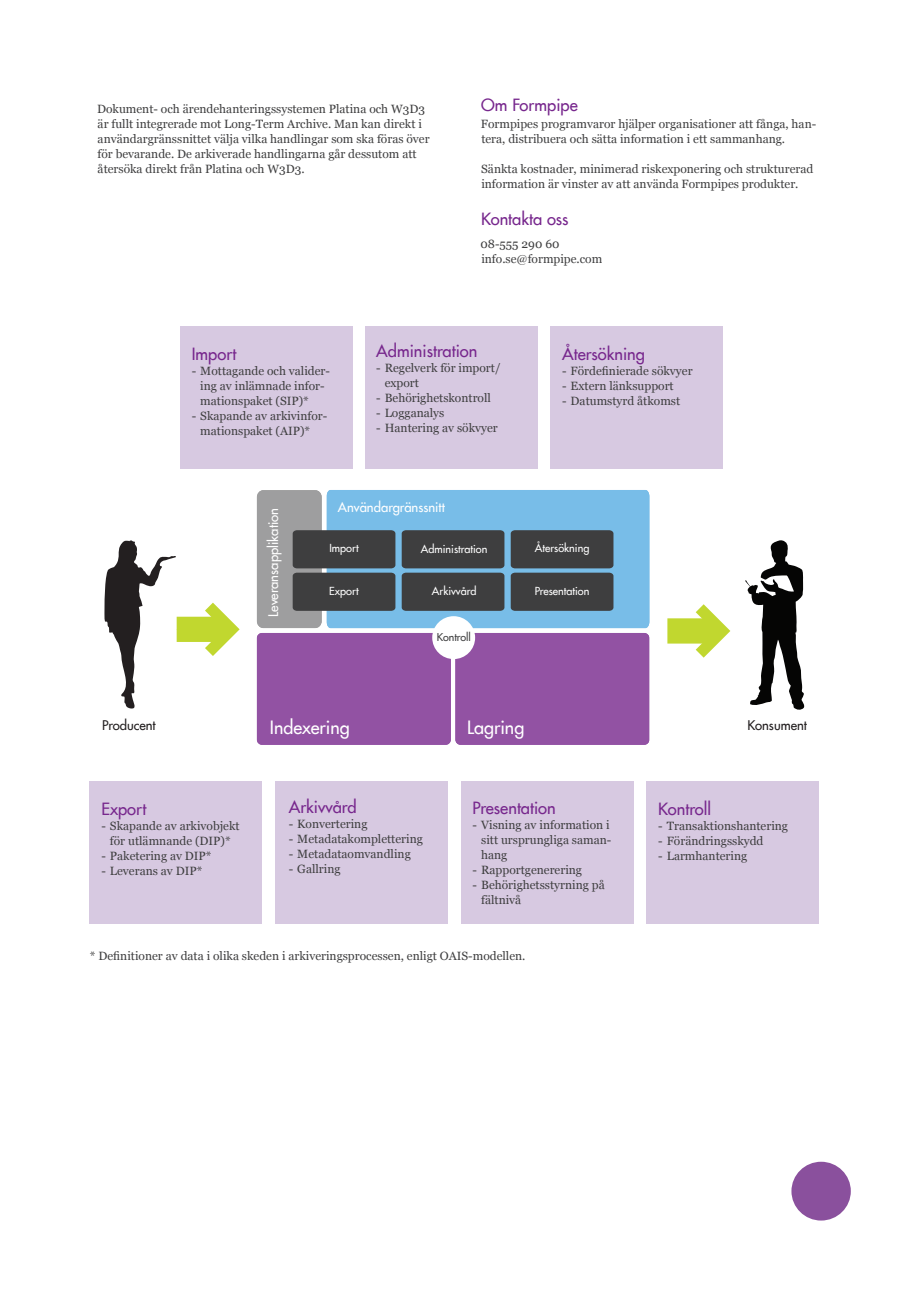
<style>
.page{position:relative;width:919px;height:1289px;background:#fff}
.page>*{position:absolute;margin:0;border:0;box-sizing:border-box;transform-origin:0 0}
.t1{font:500 18px "Futura Com";color:#fff}
.Heading_2{font:500 16.5px "Futura Com";color:#77278d}
.t2{font:500 13.05px "Futura Com";color:#fff}
.t3{font:500 13.05px "Futura Com";color:#231f20}
.t4{font:12px/15px "Georgia";color:#3e3e3f}
.t5{font:500 10.8px "Futura Com";color:#fff}
.t6{font:500 10.65px "Futura Com";color:#3e3e3f}
</style>
<div class="page">
<div style="left:791px;top:1161px;width:59px;height:59px;background:#8a509d;border-radius:50%"></div>
<div style="left:180px;top:327px;width:172px;height:142px;background:#d7c9e1"></div>
<div style="left:365px;top:327px;width:172px;height:142px;background:#d7c9e1"></div>
<div style="left:275px;top:781px;width:173px;height:142px;background:#d7c9e1"></div>
<div style="left:646px;top:781px;width:172px;height:142px;background:#d7c9e1"></div>
<div style="left:177px;top:616px;width:49px;height:26px;background:#c1d72f"></div>
<svg style="left:205px;top:602px;width:34px;height:54px"></svg>
<svg style="left:104px;top:540px;width:74px;height:169px"></svg>
<div style="left:667px;top:618px;width:50px;height:25px;background:#c1d72f"></div>
<svg style="left:695px;top:604px;width:35px;height:53px"></svg>
<svg style="left:745px;top:540px;width:60px;height:170px"></svg>
<svg style="left:257px;top:490px;width:392px;height:254px;background:#7c719e"></svg>
<div style="left:90px;top:781px;width:172px;height:142px;background:#d7c9e1"></div>
<div style="left:550px;top:327px;width:172px;height:142px;background:#d7c9e1"></div>
<div style="left:461px;top:781px;width:172px;height:142px;background:#d7c9e1"></div>
<p class="t4" style="left:97px;top:101px;width:334px">Dokument- och ärendehanteringssystemen Platina och W3D3 är fullt integrerade mot Long-Term Archive. Man kan direkt i användargränssnittet välja vilka handlingar som ska föras över för bevarande. De arkiverade handlingarna går dessutom att återsöka direkt från Platina och W3D3.</p>
<p class="Heading_2" style="left:481px;top:93px;width:98px">Om Formpipe</p>
<p class="t4" style="left:481px;top:116px;width:337px">Formpipes programvaror hjälper organisationer att fånga, han&shy;tera, distribuera och sätta information i ett sammanhang.</p>
<p class="t4" style="left:481px;top:161px;width:333px">Sänkta kostnader, minimerad riskexponering och strukturerad information är vinster av att använda Formpipes produkter.</p>
<p class="Heading_2" style="left:481px;top:206px;width:89px">Kontakta oss</p>
<p class="t4" style="left:480px;top:236px;width:80px">08-555 290 60</p>
<p class="t4" style="left:481px;top:251px;width:122px">info.se@formpipe.com</p>
<p class="Heading_2" style="left:192px;top:341px;width:46px">Import</p>
<p class="t4" style="left:200px;top:363px;width:131px;text-indent:-9px">- Mottagande och valider&shy;ing av inlämnade infor&shy;mationspaket (SIP)*</p>
<p class="t4" style="left:200px;top:408px;width:128px;text-indent:-9px">- Skapande av arkivinfor&shy;mationspaket (AIP)*</p>
<p class="Heading_2" style="left:376px;top:339px;width:103px">Administration</p>
<p class="t4" style="left:385px;top:361px;width:117px;text-indent:-9px">- Regelverk för import/ export</p>
<p class="t4" style="left:376px;top:391px;width:116px">- Behörighetskontroll</p>
<p class="t4" style="left:376px;top:406px;width:70px">- Logganalys</p>
<p class="t4" style="left:376px;top:421px;width:123px">- Hantering av sökvyer</p>
<p class="Heading_2" style="left:562px;top:342px;width:84px">Återsökning</p>
<p class="t4" style="left:562px;top:364px;width:132px">- Fördefinierade sökvyer</p>
<p class="t4" style="left:562px;top:379px;width:113px">- Extern länksupport</p>
<p class="t4" style="left:562px;top:394px;width:120px">- Datumstyrd åtkomst</p>
<p class="t2" style="left:263px;top:616px;width:110px;rotate:-90deg">Leveransapplikation</p>
<p class="t2" style="left:338px;top:497px;width:108px">Användargränssnitt</p>
<p class="t5" style="left:329px;top:540px;width:31px">Import</p>
<p class="t5" style="left:421px;top:540px;width:68px">Administration</p>
<p class="t5" style="left:535px;top:540px;width:56px">Återsökning</p>
<p class="t5" style="left:329px;top:582px;width:31px">Export</p>
<p class="t5" style="left:432px;top:582px;width:46px">Arkivvård</p>
<p class="t5" style="left:534px;top:582px;width:56px">Presentation</p>
<p class="t6" style="left:437px;top:628px;width:35px">Kontroll</p>
<p class="t1" style="left:270px;top:714px;width:81px">Indexering</p>
<p class="t1" style="left:467px;top:714px;width:59px">Lagring</p>
<p class="t3" style="left:102px;top:715px;width:55px">Producent</p>
<p class="t3" style="left:747px;top:715px;width:61px">Konsument</p>
<p class="Heading_2" style="left:101px;top:796px;width:46px">Export</p>
<p class="t4" style="left:101px;top:818px;width:140px;text-align:center">- Skapande av arkivobjekt för utlämnande (DIP)*</p>
<p class="t4" style="left:101px;top:848px;width:112px">- Paketering av DIP*</p>
<p class="t4" style="left:101px;top:863px;width:102px">- Leverans av DIP*</p>
<p class="Heading_2" style="left:289px;top:794px;width:69px">Arkivvård</p>
<p class="t4" style="left:289px;top:816px;width:80px">- Konvertering</p>
<p class="t4" style="left:289px;top:831px;width:135px">- Metadatakomplettering</p>
<p class="t4" style="left:289px;top:846px;width:123px">- Metadataomvandling</p>
<p class="t4" style="left:289px;top:861px;width:53px">- Gallring</p>
<p class="Heading_2" style="left:472px;top:795px;width:85px">Presentation</p>
<p class="t4" style="left:481px;top:817px;width:132px;text-indent:-9px">- Visning av information i sitt ursprungliga saman&shy;hang</p>
<p class="t4" style="left:472px;top:862px;width:111px">- Rapportgenerering</p>
<p class="t4" style="left:481px;top:877px;width:125px;text-indent:-9px">- Behörighetsstyrning på fältnivå</p>
<p class="t4" style="left:90px;top:948px;width:437px">* Definitioner av data i olika skeden i arkiveringsprocessen, enligt OAIS-modellen.</p>
<p class="Heading_2" style="left:658px;top:796px;width:54px">Kontroll</p>
<p class="t4" style="left:658px;top:818px;width:131px">- Transaktionshantering</p>
<p class="t4" style="left:658px;top:833px;width:107px">- Förändringsskydd</p>
<p class="t4" style="left:658px;top:848px;width:90px">- Larmhantering</p>
</div>
